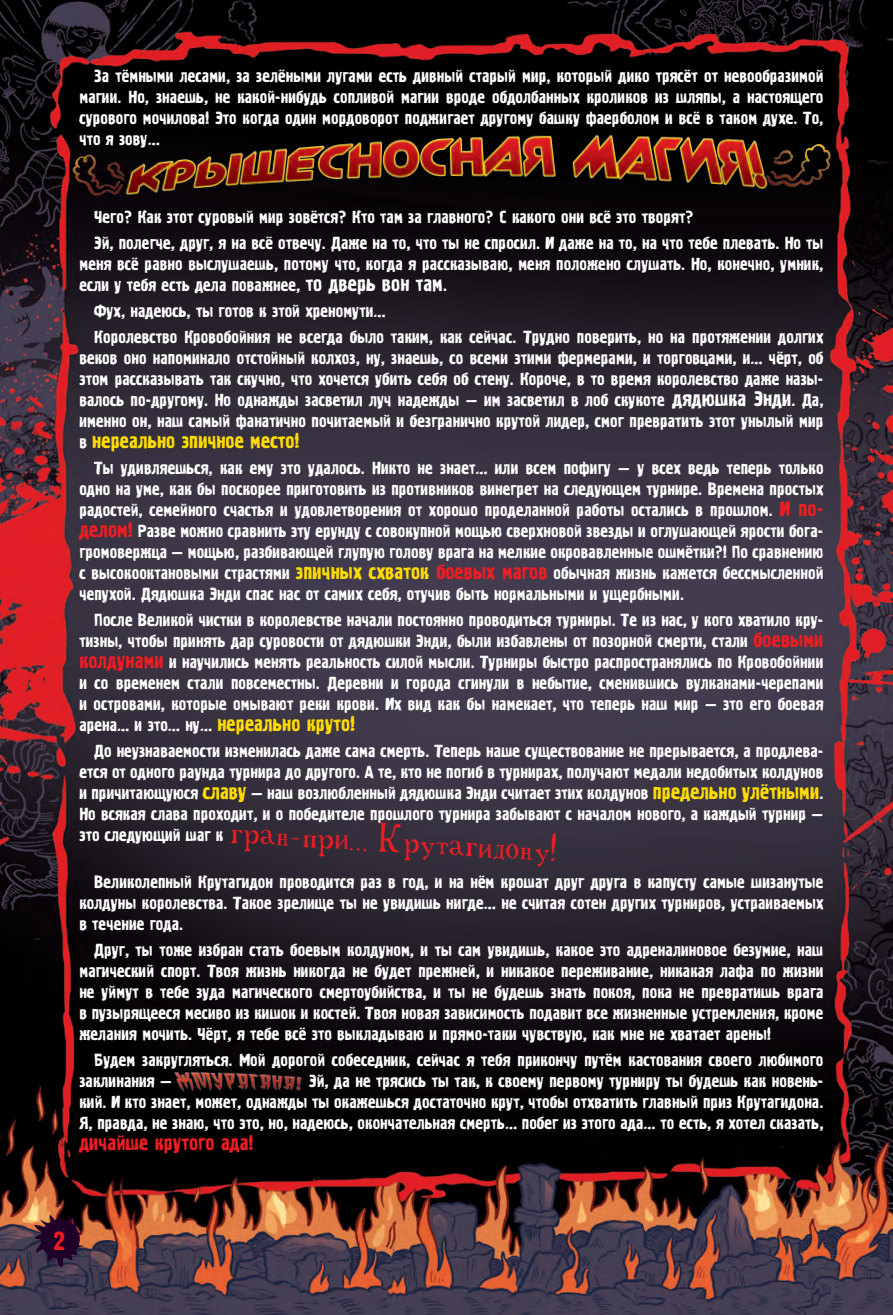
<style>
.page{position:relative;width:893px;height:1315px;background:#fff}
.page>*{position:absolute;margin:0;border:0;box-sizing:border-box;transform-origin:0 0}
.t1{font:38.5px "A Fontwith Serifs";color:#ee1d23}
.t2{font:26.25px "Graffiti 1 C";color:#ee1d23}
.t3{font:21px "Graffiti 1 C";color:#ffdc01}
.t4{font:21px "Graffiti 1 C";color:#ee1d23}
.t5{font:17.5px/21px "Graffiti 1 C";color:#fff;text-align:justify}
.s1{font-size:21px}
.s2{font-size:17.5px;color:#fff}
.s3{font-size:21px;color:#ee1d23}
.s4{font-size:21px;color:#ffdc01}
</style>
<div class="page">
<img style="left:0;top:0;width:893px;height:1315px">
<svg style="left:34px;top:1213px;width:51px;height:54px;background:#3e2033"></svg>
<img style="left:172px;top:1068px;width:132px;height:28px">
<img style="left:47px;top:95px;width:846px;height:172px">
<p class="t5" style="left:79px;top:67px;width:746px;text-indent:15px">За тёмными лесами, за зелёными лугами есть дивный старый мир, который дико трясёт от невообразимой магии. Но, знаешь, не какой-нибудь сопливой магии вроде обдолбанных кроликов из шляпы, а настоящего сурового мочилова! Это когда один мордоворот поджигает другому башку фаерболом и всё в таком духе. То, что я зову…</p>
<p class="t5" style="left:94px;top:208px;width:601px">Чего? Как этот суровый мир зовётся? Кто там за главного? С какого они всё это творят?</p>
<p class="t5" style="left:79px;top:234px;width:746px;text-indent:15px">Эй, полегче, друг, я на всё отвечу. Даже на то, что ты не спросил. И даже на то, на что тебе плевать. Но ты меня всё равно выслушаешь, потому что, когда я рассказываю, меня положено слушать. Но, конечно, умник, если у тебя есть дела поважнее, <span class="s1">то дверь вон там</span>.</p>
<p class="t5" style="left:94px;top:302px;width:293px">Фух, надеюсь, ты готов к этой хреномути…</p>
<p class="t5" style="left:79px;top:327px;width:746px;text-indent:15px">Королевство Кровобойния не всегда было таким, как сейчас. Трудно поверить, но на протяжении долгих веков оно напоминало отстойный колхоз, ну, знаешь, со всеми этими фермерами, и торговцами, и… чёрт, об этом рассказывать так скучно, что хочется убить себя об стену. Короче, в то время королевство даже назы&shy;валось по-другому. Но однажды засветил луч надежды — им засветил в лоб скукоте <span class="s1">дядюшка Энди</span>. Да, именно он, наш самый фанатично почитаемый и безгранично крутой лидер, смог превратить этот унылый мир</p>
<p class="t3" style="left:79px;top:429px;width:222px"><span class="s2">в</span> нереально эпичное место!</p>
<p class="t5" style="left:79px;top:458px;width:746px;text-indent:15px">Ты удивляешься, как ему это удалось. Никто не знает… или всем пофигу — у всех ведь теперь только одно на уме, как бы поскорее приготовить из противников винегрет на следующем турнире. Времена простых радостей, семейного счастья и удовлетворения от хорошо проделанной работы остались в прошлом. <span class="s3">И по&shy;делом!</span> Разве можно сравнить эту ерунду с совокупной мощью сверхновой звезды и оглушающей ярости бога&shy;громовержца — мощью, разбивающей глупую голову врага на мелкие окровавленные ошмётки?! По сравнению с высокооктановыми страстями <span class="s4">эпичных схваток</span> <span class="s3">боевых магов</span> обычная жизнь кажется бессмысленной чепухой. Дядюшка Энди спас нас от самих себя, отучив быть нормальными и ущербными.</p>
<p class="t5" style="left:79px;top:610px;width:746px;text-indent:15px">После Великой чистки в королевстве начали постоянно проводиться турниры. Те из нас, у кого хватило кру&shy;тизны, чтобы принять дар суровости от дядюшки Энди, были избавлены от позорной смерти, стали <span class="s3">боевыми колдунами</span> и научились менять реальность силой мысли. Турниры быстро распространялись по Кровобойнии и со временем стали повсеместны. Деревни и города сгинули в небытие, сменившись вулканами-черепами и островами, которые омывают реки крови. Их вид как бы намекает, что теперь наш мир — это его боевая</p>
<p class="t3" style="left:79px;top:712px;width:278px"><span class="s2">арена… и это… ну…</span> нереально круто!</p>
<p class="t5" style="left:79px;top:741px;width:746px;text-indent:15px">До неузнаваемости изменилась даже сама смерть. Теперь наше существование не прерывается, а продлева&shy;ется от одного раунда турнира до другого. А те, кто не погиб в турнирах, получают медали недобитых колдунов и причитающуюся <span class="s4">славу</span> — наш возлюбленный дядюшка Энди считает этих колдунов <span class="s4">предельно улётными</span>.<br>Но всякая слава проходит, и о победителе прошлого турнира забывают с началом нового, а каждый турнир — это следующий шаг к</p>
<p class="t5" style="left:79px;top:872px;width:746px;text-indent:15px">Великолепный Крутагидон проводится раз в год, и на нём крошат друг друга в капусту самые шизанутые колдуны королевства. Такое зрелище ты не увидишь нигде… не считая сотен других турниров, устраиваемых в течение года.</p>
<p class="t5" style="left:79px;top:940px;width:746px;text-indent:15px">Друг, ты тоже избран стать боевым колдуном, и ты сам увидишь, какое это адреналиновое безумие, наш магический спорт. Твоя жизнь никогда не будет прежней, и никакое переживание, никакая лафа по жизни не уймут в тебе зуда магического смертоубийства, и ты не будешь знать покоя, пока не превратишь врага в пузырящееся месиво из кишок и костей. Твоя новая зависимость подавит все жизненные устремления, кроме желания мочить. Чёрт, я тебе всё это выкладываю и прямо-таки чувствую, как мне не хватает арены!</p>
<p class="t5" style="left:79px;top:1050px;width:746px;text-indent:15px">Будем закругляться. Мой дорогой собеседник, сейчас я тебя прикончу путём кастования своего любимого заклинания —</p>
<p class="t1" style="left:233px;top:808px;width:329px;rotate:3deg">гран-при… Крутагидону!</p>
<p class="t5" style="left:79px;top:1071px;width:746px;text-indent:230px">Эй, да не трясись ты так, к своему первому турниру ты будешь как новень&shy;кий. И кто знает, может, однажды ты окажешься достаточно крут, чтобы отхватить главный приз Крутагидона.<br>Я, правда, не знаю, что это, но, надеюсь, окончательная смерть… побег из этого ада… то есть, я хотел сказать,</p>
<p class="t4" style="left:79px;top:1131px;width:176px">дичайше крутого ада!</p>
<p class="t2" style="left:53px;top:1226px;width:13px">2</p>
</div>
